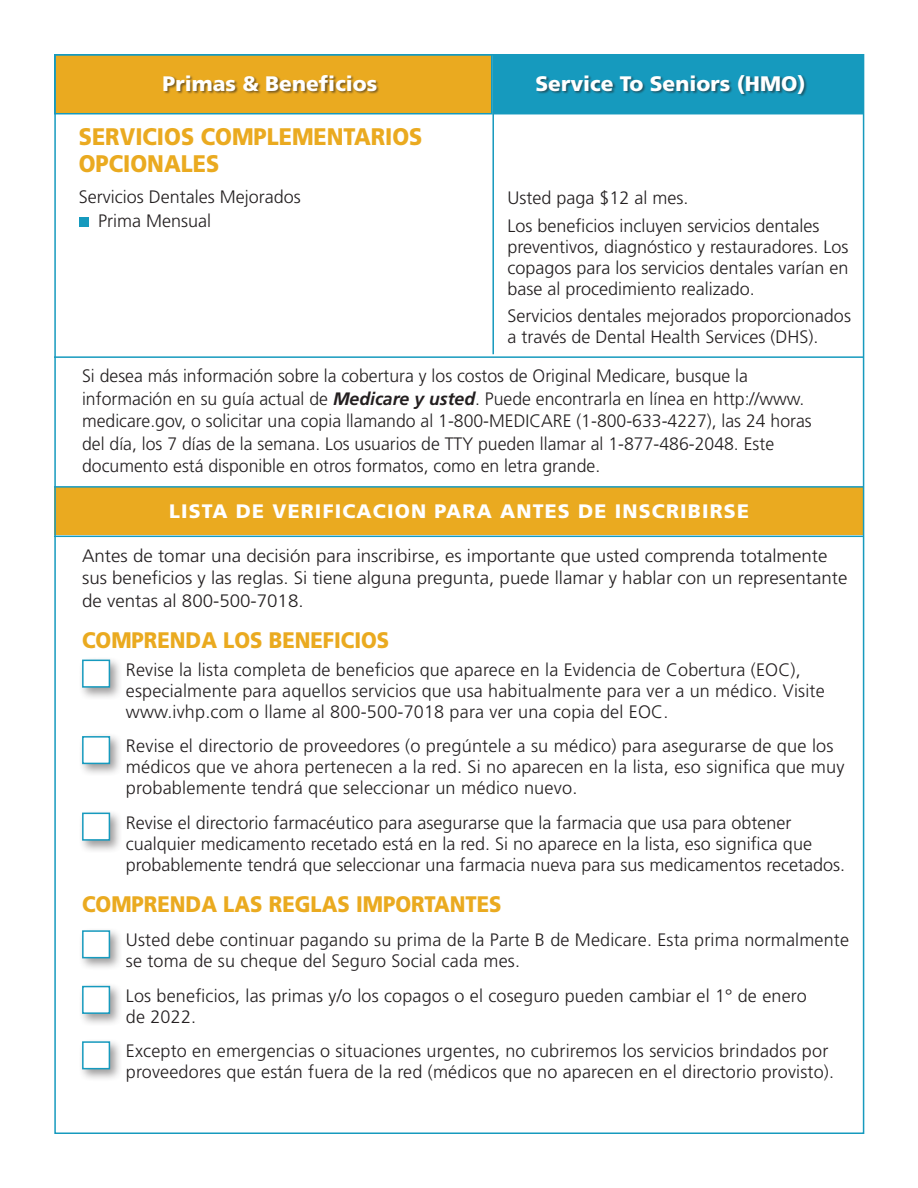
<style>
.page{position:relative;width:918px;height:1188px;background:#fff}
.page>*{position:absolute;margin:0;border:0;box-sizing:border-box;transform-origin:0 0}
.t1{font:900 24px/27px "Frutiger LT Std";color:#eaaa20;scale:.9 1}
.t2{font:900 22.5px "Frutiger LT Std";color:#eaaa20;scale:.9 1}
.t3{font:900 21px "Frutiger LT Std";color:#fff}
.t4{font:900 19.5px "Frutiger LT Std";letter-spacing:.06em;color:#fff}
.t5{font:300 18px/21px "Frutiger LT Std";color:#231f20}
.t6{font:300 18px/22.5px "Frutiger LT Std";color:#231f20;scale:1.04 1}
.s1{font-weight:700;font-style:italic}
</style>
<div class="page">
<div style="left:79px;top:218px;width:9px;height:9px;background:#169abe"></div>
<div style="left:54px;top:488px;width:810px;height:47px;background:#eaaa20"></div>
<hr style="left:54px;top:486px;width:810px;height:2px;background:#169abe">
<hr style="left:54px;top:536px;width:810px;height:1px;background:#169abe">
<hr style="left:54px;top:356px;width:810px;height:2px;background:#169abe">
<div style="left:492px;top:54px;width:372px;height:60px;background:#169abe"></div>
<div style="left:54px;top:54px;width:438px;height:60px;background:#eaaa20;border:2px solid #169abe"></div>
<hr style="left:492px;top:55px;width:2px;height:299px;background:#169abe">
<div style="left:164px;top:74px;width:644px;height:23px;background:#231f20;opacity:.55"></div>
<div style="left:79px;top:656px;width:44px;height:44px;background:#231f20;opacity:.45"></div>
<div style="left:82px;top:660px;width:28px;height:28px;background:#fff;border:2px solid #169abe"></div>
<div style="left:79px;top:733px;width:44px;height:44px;background:#231f20;opacity:.45"></div>
<div style="left:82px;top:736px;width:28px;height:28px;background:#fff;border:2px solid #169abe"></div>
<div style="left:79px;top:809px;width:44px;height:44px;background:#231f20;opacity:.45"></div>
<div style="left:82px;top:813px;width:28px;height:28px;background:#fff;border:2px solid #169abe"></div>
<div style="left:79px;top:927px;width:44px;height:44px;background:#231f20;opacity:.45"></div>
<div style="left:82px;top:930px;width:28px;height:28px;background:#fff;border:2px solid #169abe"></div>
<div style="left:79px;top:982px;width:44px;height:45px;background:#231f20;opacity:.45"></div>
<div style="left:82px;top:986px;width:28px;height:28px;background:#fff;border:2px solid #169abe"></div>
<div style="left:79px;top:1038px;width:44px;height:44px;background:#231f20;opacity:.45"></div>
<div style="left:82px;top:1041px;width:28px;height:28px;background:#fff;border:2px solid #169abe"></div>
<p class="t3" style="left:163px;top:71px;width:216px">Primas &amp; Beneficios</p>
<p class="t3" style="left:535px;top:71px;width:272px">Service To Seniors (HMO)</p>
<h1 class="t1" style="left:79px;top:123px;width:383px">SERVICIOS COMPLEMENTARIOS<br>OPCIONALES</h1>
<p class="t5" style="left:98px;top:185px;width:204px;line-height:24px;text-indent:-19px">Servicios Dentales Mejorados<br>Prima Mensual</p>
<p class="t5" style="left:508px;top:184px;width:314px;line-height:27.8px">Usted paga $12 al mes.<br>Los beneficios incluyen servicios dentales</p>
<p class="t5" style="left:508px;top:236px;width:343px;text-align:justify">preventivos, diagnóstico y restauradores. Los copagos para los servicios dentales varían en base al procedimiento realizado.</p>
<p class="t5" style="left:508px;top:306px;width:345px">Servicios dentales mejorados proporcionados a través de Dental Health Services (DHS).</p>
<p class="t5" style="left:82px;top:365px;width:731px;line-height:22.5px">Si desea más información sobre la cobertura y los costos de Original Medicare, busque la información en su guía actual de <span class="s1">Medicare y usted</span>. Puede encontrarla en línea en http://www. medicare.gov, o solicitar una copia llamando al 1-800-MEDICARE (1-800-633-4227), las 24 horas del día, los 7 días de la semana. Los usuarios de TTY pueden llamar al 1-877-486-2048. Este documento está disponible en otros formatos, como en letra grande.</p>
<p class="t4" style="left:169px;top:500px;width:581px">LISTA DE VERIFICACION PARA ANTES DE INSCRIBIRSE</p>
<p class="t6" style="left:82px;top:544px;width:737px">Antes de tomar una decisión para inscribirse, es importante que usted comprenda totalmente sus beneficios y las reglas. Si tiene alguna pregunta, puede llamar y hablar con un representante de ventas al 800-500-7018.</p>
<p class="t2" style="left:82px;top:626px;width:343px">COMPRENDA LOS BENEFICIOS</p>
<p class="t5" style="left:126px;top:659px;width:700px">Revise la lista completa de beneficios que aparece en la Evidencia de Cobertura (EOC), especialmente para aquellos servicios que usa habitualmente para ver a un médico. Visite www.ivhp.com o llame al 800-500-7018 para ver una copia del EOC.</p>
<p class="t5" style="left:126px;top:736px;width:720px">Revise el directorio de proveedores (o pregúntele a su médico) para asegurarse de que los médicos que ve ahora pertenecen a la red. Si no aparecen en la lista, eso significa que muy probablemente tendrá que seleccionar un médico nuevo.</p>
<p class="t5" style="left:126px;top:812px;width:721px">Revise el directorio farmacéutico para asegurarse que la farmacia que usa para obtener cualquier medicamento recetado está en la red. Si no aparece en la lista, eso significa que probablemente tendrá que seleccionar una farmacia nueva para sus medicamentos recetados.</p>
<p class="t2" style="left:82px;top:890px;width:468px">COMPRENDA LAS REGLAS IMPORTANTES</p>
<p class="t5" style="left:126px;top:930px;width:725px">Usted debe continuar pagando su prima de la Parte B de Medicare. Esta prima normalmente se toma de su cheque del Seguro Social cada mes.</p>
<p class="t5" style="left:126px;top:985px;width:682px">Los beneficios, las primas y/o los copagos o el coseguro pueden cambiar el 1° de enero de 2022.</p>
<p class="t5" style="left:126px;top:1041px;width:710px">Excepto en emergencias o situaciones urgentes, no cubriremos los servicios brindados por proveedores que están fuera de la red (médicos que no aparecen en el directorio provisto).</p>
</div>
